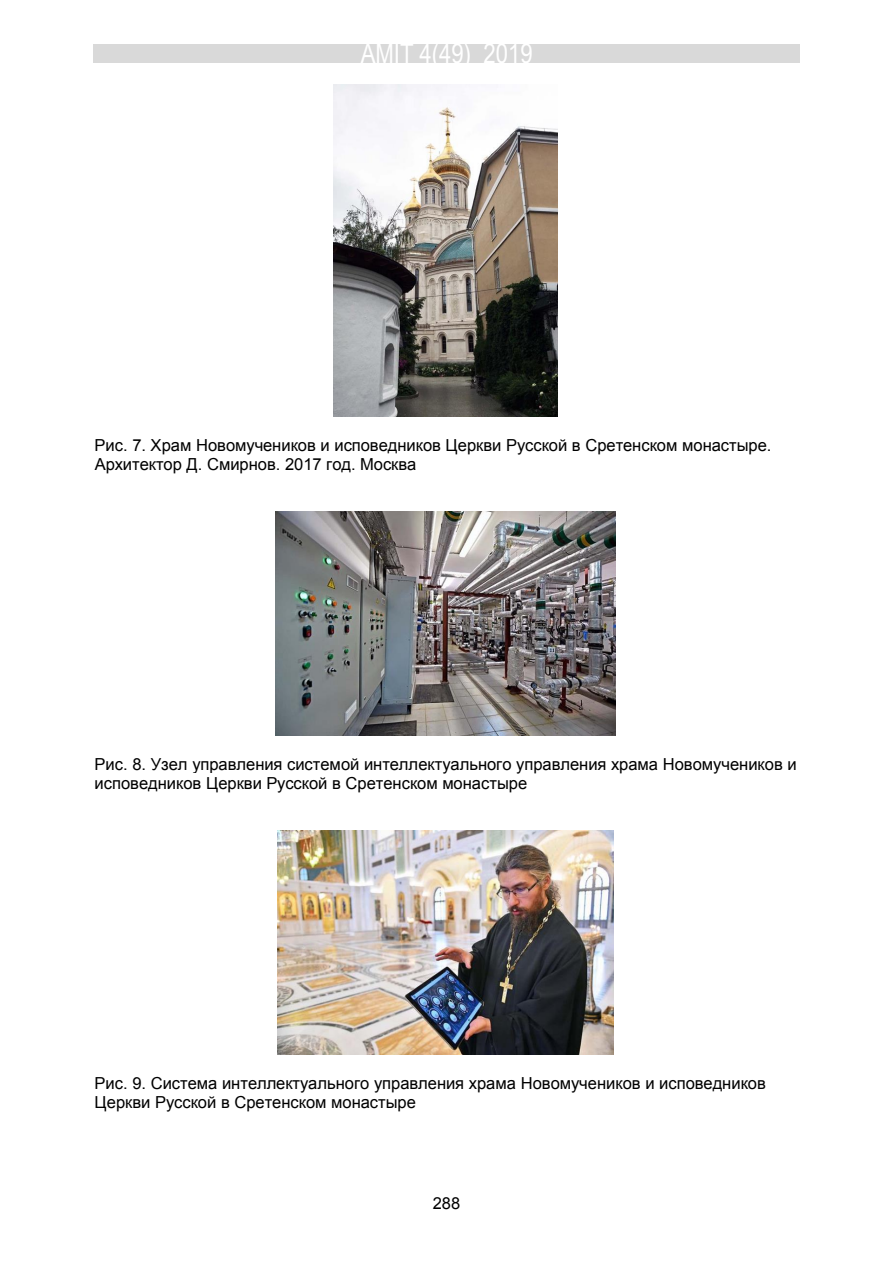
<style>
.page{position:relative;width:893px;height:1263px;background:#fff}
.page>*{position:absolute;margin:0;border:0;box-sizing:border-box;transform-origin:0 0}
.t1{font:27px "Arial Narrow";color:#fff}
.t2{font:16.5px/18.9px "Arial";color:#000}
.t3{font:16.5px "Arial";color:#000}
</style>
<div class="page">
<div style="left:93px;top:44px;width:707px;height:19px;background:#d9d9d9"></div>
<img style="left:333px;top:85px;width:224px;height:332px">
<img style="left:275px;top:512px;width:341px;height:224px">
<img style="left:277px;top:831px;width:337px;height:224px">
<h1 class="t1" style="left:361px;top:34px;width:173px">AMIT 4(49) 2019</h1>
<p class="t2" style="left:95px;top:436px;width:678px">Рис. 7. Храм Новомучеников и исповедников Церкви Русской в Сретенском монастыре.<br>Архитектор Д. Смирнов. 2017 год. Москва</p>
<p class="t2" style="left:95px;top:755px;width:704px">Рис. 8. Узел управления системой интеллектуального управления храма Новомучеников и исповедников Церкви Русской в Сретенском монастыре</p>
<p class="t2" style="left:95px;top:1074px;width:673px">Рис. 9. Система интеллектуального управления храма Новомучеников и исповедников<br>Церкви Русской в Сретенском монастыре</p>
<p class="t3" style="left:433px;top:1192px;width:29px">288</p>
</div>
